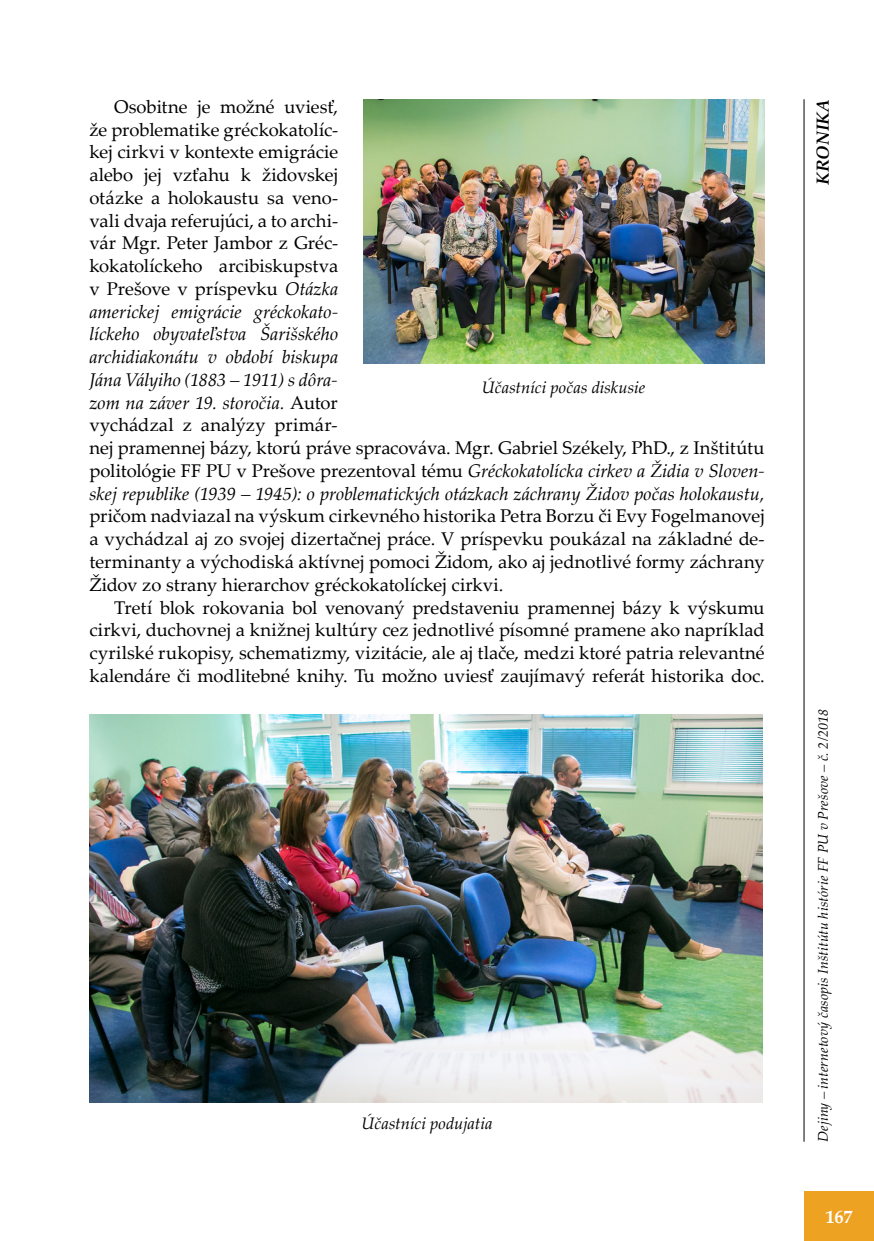
<style>
.page{position:relative;width:874px;height:1241px;background:#fff}
.page>*{position:absolute;margin:0;border:0;box-sizing:border-box;transform-origin:0 0}
.t1{font:18.38px/22.8px "Palatino Linotype";letter-spacing:-.005em;color:#000;text-align:justify}
.t2{font:700 18.38px "Palatino Linotype";color:#fff}
.t3{font:italic 700 17.5px "Palatino Linotype";color:#000}
.t4{font:italic 16.62px "Palatino Linotype";letter-spacing:.005em;color:#000}
.t5{font:italic 14px "Palatino Linotype";letter-spacing:.01em;color:#000}
.s1{font-style:italic}
</style>
<div class="page">
<div style="left:804px;top:1191px;width:69px;height:49px;background:#eea222"></div>
<hr style="left:803px;top:99px;width:1px;height:1042px;background:#000">
<img style="left:363px;top:99px;width:401px;height:264px">
<img style="left:89px;top:714px;width:673px;height:387px">
<p class="t1" style="left:89px;top:94px;width:676px;text-align:left;text-indent:25px">Osobitne je možné uviesť,<br>že problematike gréckokatolíc-<br>kej cirkvi v kontexte emigrácie<br>alebo jej vzťahu k židovskej<br>otázke a holokaustu sa veno-<br>vali dvaja referujúci, a to archi-<br>vár Mgr. Peter Jambor z Gréc-<br>kokatolíckeho arcibiskupstva<br>v Prešove v príspevku <span class="s1">Otázka<br>americkej emigrácie gréckokato-<br>líckeho obyvateľstva Šarišského<br>archidiakonátu v období biskupa<br>Jána Vályiho (1883 – 1911) s dôra-<br>zom na záver 19. storočia.</span> Autor<br>vychádzal z analýzy primár-<br>nej pramennej bázy, ktorú práve spracováva. Mgr. Gabriel Székely, PhD., z Inštitútu politológie FF PU v Prešove prezentoval tému <span class="s1">Gréckokatolícka cirkev a Židia v Sloven&shy;skej republike (1939 – 1945): o problematických otázkach záchrany Židov počas holokaustu,</span></p>
<p class="t1" style="left:89px;top:504px;width:676px">pričom nadviazal na výskum cirkevného historika Petra Borzu či Evy Fogelmanovej a vychádzal aj zo svojej dizertačnej práce. V príspevku poukázal na základné de&shy;terminanty a východiská aktívnej pomoci Židom, ako aj jednotlivé formy záchrany Židov zo strany hierarchov gréckokatolíckej cirkvi.</p>
<p class="t1" style="left:89px;top:595px;width:676px;text-indent:25px">Tretí blok rokovania bol venovaný predstaveniu pramennej bázy k výskumu cirkvi, duchovnej a knižnej kultúry cez jednotlivé písomné pramene ako napríklad cyrilské rukopisy, schematizmy, vizitácie, ale aj tlače, medzi ktoré patria relevantné kalendáre či modlitebné knihy. Tu možno uviesť zaujímavý referát historika doc.</p>
<p class="t4" style="left:481px;top:375px;width:165px">Účastníci počas diskusie</p>
<p class="t4" style="left:361px;top:1111px;width:132px">Účastníci podujatia</p>
<p class="t3" style="left:810px;top:185px;width:88px;rotate:-90deg">KRONIKA</p>
<p class="t5" style="left:812px;top:1141px;width:434px;rotate:-90deg">Dejiny – internetový časopis Inštitútu histórie FF PU v Prešove – č. 2/2018</p>
<p class="t2" style="left:825px;top:1203px;width:29px">167</p>
</div>
